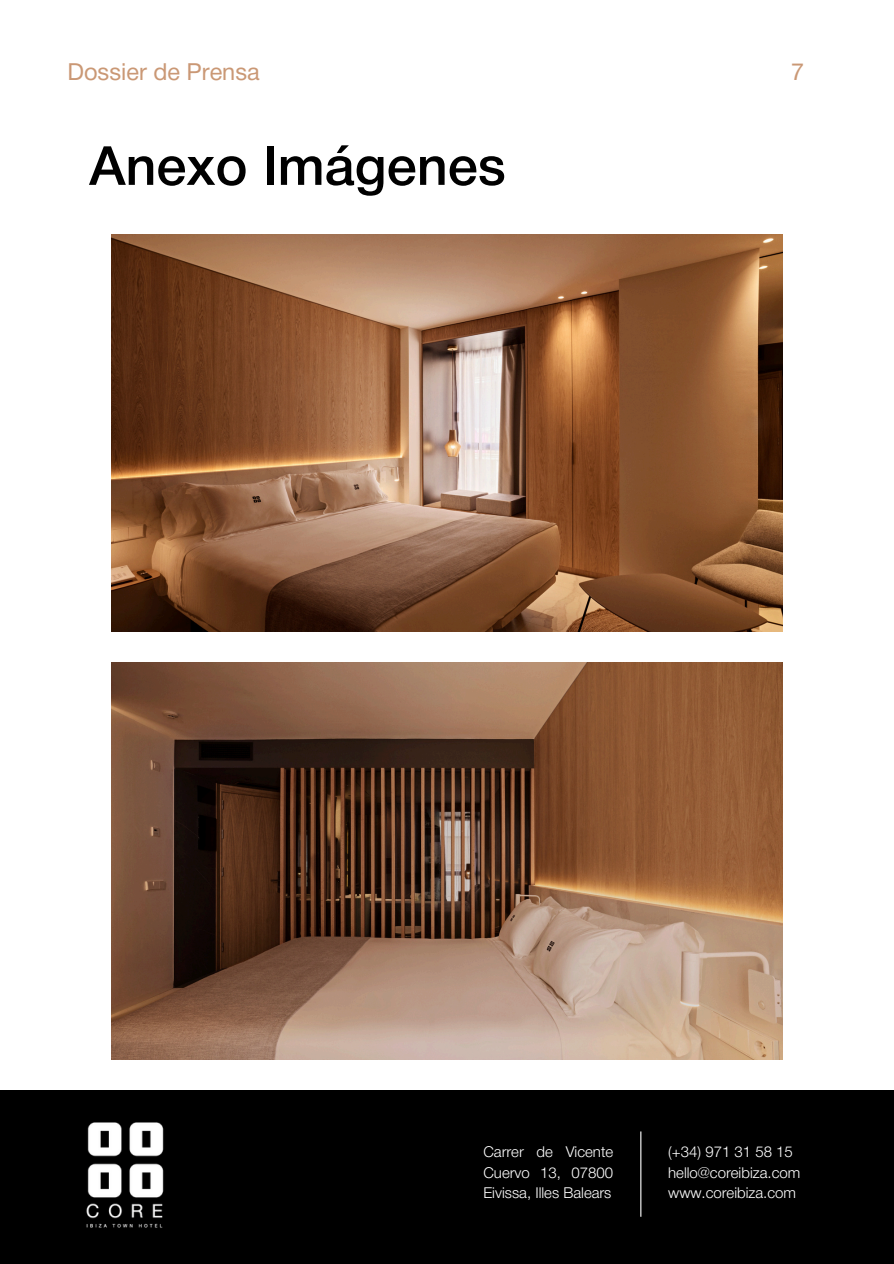
<style>
.page{position:relative;width:894px;height:1264px;background:#fff}
.page>*{position:absolute;margin:0;border:0;box-sizing:border-box;transform-origin:0 0}
.t1{font:500 54px "Helvetica Neue";color:#000}
.t2{font:23.55px "Helvetica Neue";color:#ca9875}
.t3{font:300 15px/20.2px "Helvetica Neue";color:#fff;text-align:justify}
</style>
<div class="page">
<div style="left:0;top:1089px;width:893px;height:174px;background:#000"></div>
<hr style="left:640px;top:1131px;width:1px;height:85px;background:#fff">
<img style="left:86px;top:1122px;width:78px;height:106px">
<img style="left:111px;top:235px;width:671px;height:396px">
<img style="left:111px;top:662px;width:671px;height:397px">
<p class="t2" style="left:68px;top:64px;width:194px">Dossier de Prensa</p>
<p class="t2" style="left:791px;top:64px;width:15px">7</p>
<p class="t1" style="left:89px;top:146px;width:418px">Anexo Imágenes</p>
<h1 class="t3" style="left:483px;top:1143px;width:131px">Carrer de Vicente Cuervo 13, 07800<br>Eivissa, Illes Balears</h1>
<p class="t3" style="left:668px;top:1143px;width:126px">(+34) 971 31 58 15</p>
<p class="t3" style="left:668px;top:1163px;width:133px">hello@coreibiza.com</p>
<p class="t3" style="left:668px;top:1183px;width:129px">www.coreibiza.com</p>
</div>
